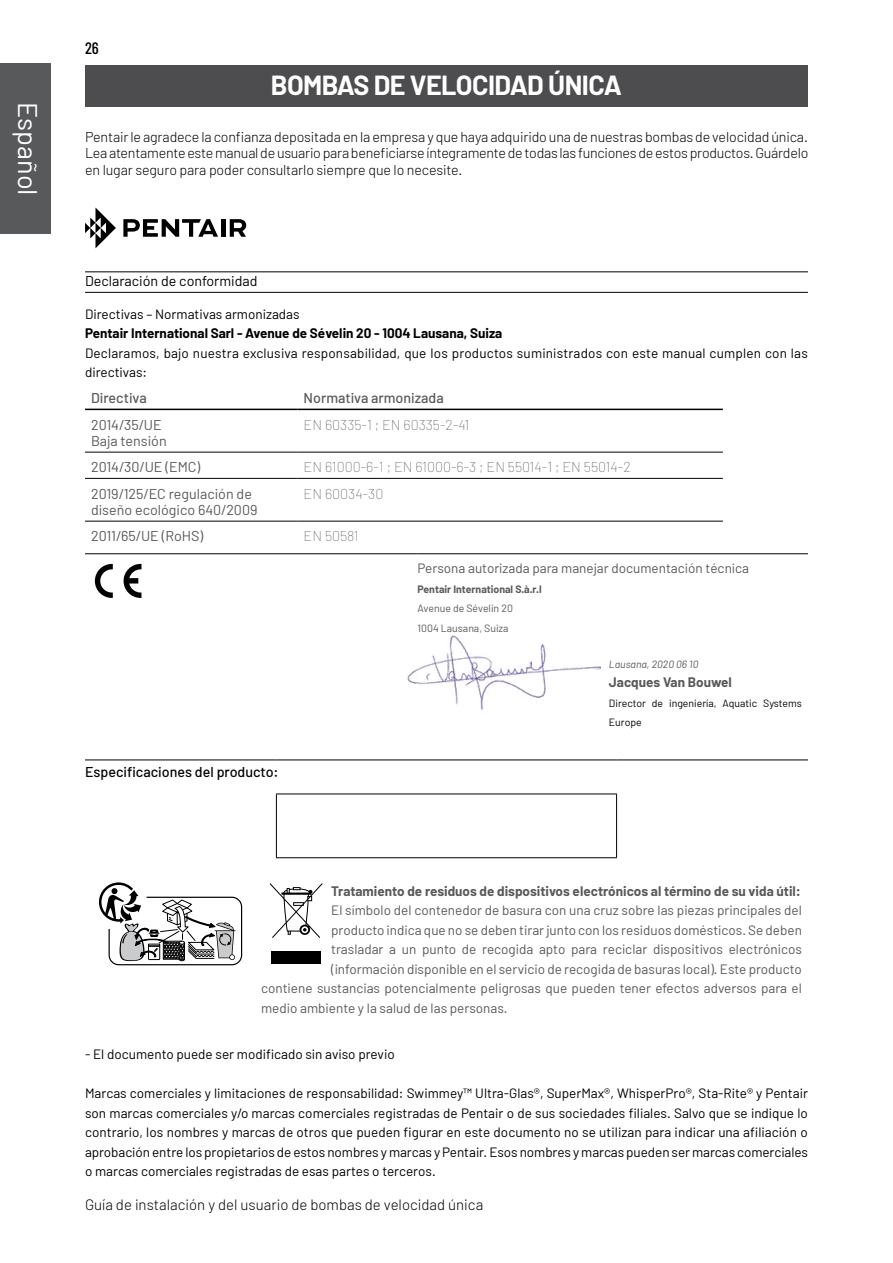
<style>
.page{position:relative;width:893px;height:1263px;background:#fff}
.page>*{position:absolute;margin:0;border:0;box-sizing:border-box;transform-origin:0 0}
.t1{font:700 27px "Barlow";letter-spacing:-.02em;color:#fff}
.t2{font:27px "Barlow";color:#fff}
.t3{font:500 16.5px "Barlow Condensed";color:#000}
.t4{font:300 15px "Barlow";color:#000}
.t5{font:300 14.25px/16.5px "Barlow";letter-spacing:-.01em;color:#000;text-align:justify}
.t6{font:14.25px/16.5px "Barlow";color:#58595b}
.t7{font:100 14.25px "Barlow";color:#58595b}
.t8{font:500 14.25px "Barlow";color:#58595b}
.t9{font:500 14.25px "Barlow";color:#000}
.t10{font:14.25px "Barlow";color:#000}
.t11{font:13.5px/19.5px "Barlow";color:#000}
.t12{font:13.5px "Barlow";color:#58595b}
.t13{font:700 13.5px "Barlow";color:#58595b}
.t14{font:700 13.5px "Barlow";color:#000}
.t15{font:10.5px/19.5px "Barlow";color:#000}
.t16{font:10.5px/19.5px "Barlow";color:#58595b}
.t17{font:700 10.5px "Barlow";color:#58595b}
.t18{font:italic 10.5px "Barlow";color:#58595b}
</style>
<div class="page">
<div style="left:0;top:64px;width:51px;height:170px;background:#58595b"></div>
<hr style="left:85px;top:292px;width:723px;height:1px;background:#000">
<hr style="left:85px;top:271px;width:723px;height:1px;background:#000">
<svg style="left:85px;top:207px;width:31px;height:41px"></svg>
<svg style="left:123px;top:219px;width:95px;height:18px"></svg>
<hr style="left:221px;top:219px;width:4px;height:18px;background:#000">
<svg style="left:230px;top:219px;width:16px;height:18px"></svg>
<hr style="left:85px;top:409px;width:213px;height:1px;background:#000">
<hr style="left:298px;top:409px;width:425px;height:1px;background:#000">
<hr style="left:85px;top:521px;width:213px;height:1px;background:#000">
<hr style="left:298px;top:521px;width:425px;height:1px;background:#000">
<hr style="left:85px;top:452px;width:213px;height:1px;background:#000">
<hr style="left:298px;top:452px;width:425px;height:1px;background:#000">
<hr style="left:85px;top:478px;width:213px;height:1px;background:#000">
<hr style="left:298px;top:478px;width:425px;height:1px;background:#000">
<hr style="left:85px;top:553px;width:333px;height:1px;background:#000">
<hr style="left:418px;top:553px;width:390px;height:1px;background:#000">
<hr style="left:85px;top:759px;width:191px;height:1px;background:#000">
<hr style="left:276px;top:759px;width:341px;height:1px;background:#000">
<hr style="left:617px;top:759px;width:191px;height:1px;background:#000">
<hr style="left:276px;top:793px;width:341px;height:1px;background:#000">
<hr style="left:276px;top:794px;width:1px;height:63px;background:#000">
<hr style="left:616px;top:794px;width:1px;height:63px;background:#000">
<hr style="left:276px;top:857px;width:341px;height:1px;background:#000">
<svg style="left:99px;top:882px;width:144px;height:84px"></svg>
<svg style="left:270px;top:883px;width:53px;height:55px"></svg>
<div style="left:271px;top:951px;width:50px;height:13px;background:#000"></div>
<svg style="left:95px;top:564px;width:18px;height:34px"></svg>
<svg style="left:124px;top:564px;width:17px;height:34px"></svg>
<img style="left:407px;top:635px;width:194px;height:75px">
<div style="left:85px;top:65px;width:723px;height:41px;background:#4d4d4f"></div>
<h1 class="t2" style="left:37px;top:102px;width:95px;rotate:90deg">Español</h1>
<p class="t3" style="left:85px;top:39px;width:15px">26</p>
<h1 class="t1" style="left:271px;top:75px;width:353px">BOMBAS DE VELOCIDAD ÚNICA</h1>
<p class="t5" style="left:85px;top:128px;width:725px">Pentair le agradece la confianza depositada en la empresa y que haya adquirido una de nuestras bombas de velocidad única.<br>Lea atentamente este manual de usuario para beneficiarse íntegramente de todas las funciones de estos productos. Guárdelo en lugar seguro para poder consultarlo siempre que lo necesite.</p>
<p class="t10" style="left:85px;top:275px;width:174px">Declaración de conformidad</p>
<p class="t11" style="left:85px;top:305px;width:216px">Directivas – Normativas armonizadas</p>
<p class="t14" style="left:85px;top:328px;width:419px">Pentair International Sarl - Avenue de Sévelin 20 - 1004 Lausana, Suiza</p>
<p class="t11" style="left:85px;top:344px;width:724px">Declaramos, bajo nuestra exclusiva responsabilidad, que los productos suministrados con este manual cumplen con las directivas:</p>
<p class="t8" style="left:91px;top:393px;width:57px">Directiva</p>
<p class="t8" style="left:304px;top:393px;width:142px">Normativa armonizada</p>
<p class="t6" style="left:91px;top:417px;width:77px">2014/35/UE<br>Baja tensión</p>
<p class="t7" style="left:304px;top:416px;width:167px">EN 60335-1 ; EN 60335-2-41</p>
<p class="t6" style="left:91px;top:460px;width:111px">2014/30/UE (EMC)</p>
<p class="t7" style="left:304px;top:459px;width:329px">EN 61000-6-1 ; EN 61000-6-3 ; EN 55014-1 ; EN 55014-2</p>
<p class="t6" style="left:91px;top:486px;width:168px">2019/125/EC regulación de diseño ecológico 640/2009</p>
<p class="t7" style="left:304px;top:485px;width:81px">EN 60034-30</p>
<p class="t6" style="left:91px;top:529px;width:114px">2011/65/UE (RoHS)</p>
<p class="t7" style="left:304px;top:528px;width:57px">EN 50581</p>
<p class="t12" style="left:418px;top:563px;width:333px">Persona autorizada para manejar documentación técnica</p>
<p class="t17" style="left:418px;top:585px;width:126px">Pentair International S.à.r.l</p>
<p class="t16" style="left:418px;top:600px;width:97px">Avenue de Sévelin 20<br>1004 Lausana, Suiza</p>
<p class="t18" style="left:609px;top:658px;width:91px">Lausana, 2020 06 10</p>
<p class="t13" style="left:609px;top:677px;width:125px">Jacques Van Bouwel</p>
<p class="t15" style="left:609px;top:694px;width:195px">Director de ingeniería, Aquatic Systems<br>Europe</p>
<p class="t9" style="left:85px;top:763px;width:195px">Especificaciones del producto:</p>
<p class="t13" style="left:331px;top:886px;width:471px">Tratamiento de residuos de dispositivos electrónicos al término de su vida útil:</p>
<p class="t12" style="left:331px;top:905px;width:472px">El símbolo del contenedor de basura con una cruz sobre las piezas principales del</p>
<p class="t12" style="left:331px;top:925px;width:472px">producto indica que no se deben tirar junto con los residuos domésticos. Se deben</p>
<p class="t12" style="left:331px;top:944px;width:472px">trasladar a un punto de recogida apto para reciclar dispositivos electrónicos</p>
<p class="t12" style="left:331px;top:963px;width:472px">(información disponible en el servicio de recogida de basuras local). Este producto</p>
<p class="t12" style="left:261px;top:983px;width:542px">contiene sustancias potencialmente peligrosas que pueden tener efectos adversos para el</p>
<p class="t12" style="left:261px;top:1002px;width:248px">medio ambiente y la salud de las personas.</p>
<p class="t11" style="left:85px;top:1044px;width:311px">- El documento puede ser modificado sin aviso previo</p>
<p class="t11" style="left:85px;top:1085px;width:725px;text-align:justify">Marcas comerciales y limitaciones de responsabilidad: Swimmey™ Ultra-Glas®, SuperMax®, WhisperPro®, Sta-Rite® y Pentair son marcas comerciales y/o marcas comerciales registradas de Pentair o de sus sociedades filiales. Salvo que se indique lo contrario, los nombres y marcas de otros que pueden figurar en este documento no se utilizan para indicar una afiliación o aprobación entre los propietarios de estos nombres y marcas y Pentair. Esos nombres y marcas pueden ser marcas comerciales o marcas comerciales registradas de esas partes o terceros.</p>
<p class="t4" style="left:85px;top:1199px;width:400px">Guía de instalación y del usuario de bombas de velocidad única</p>
</div>
